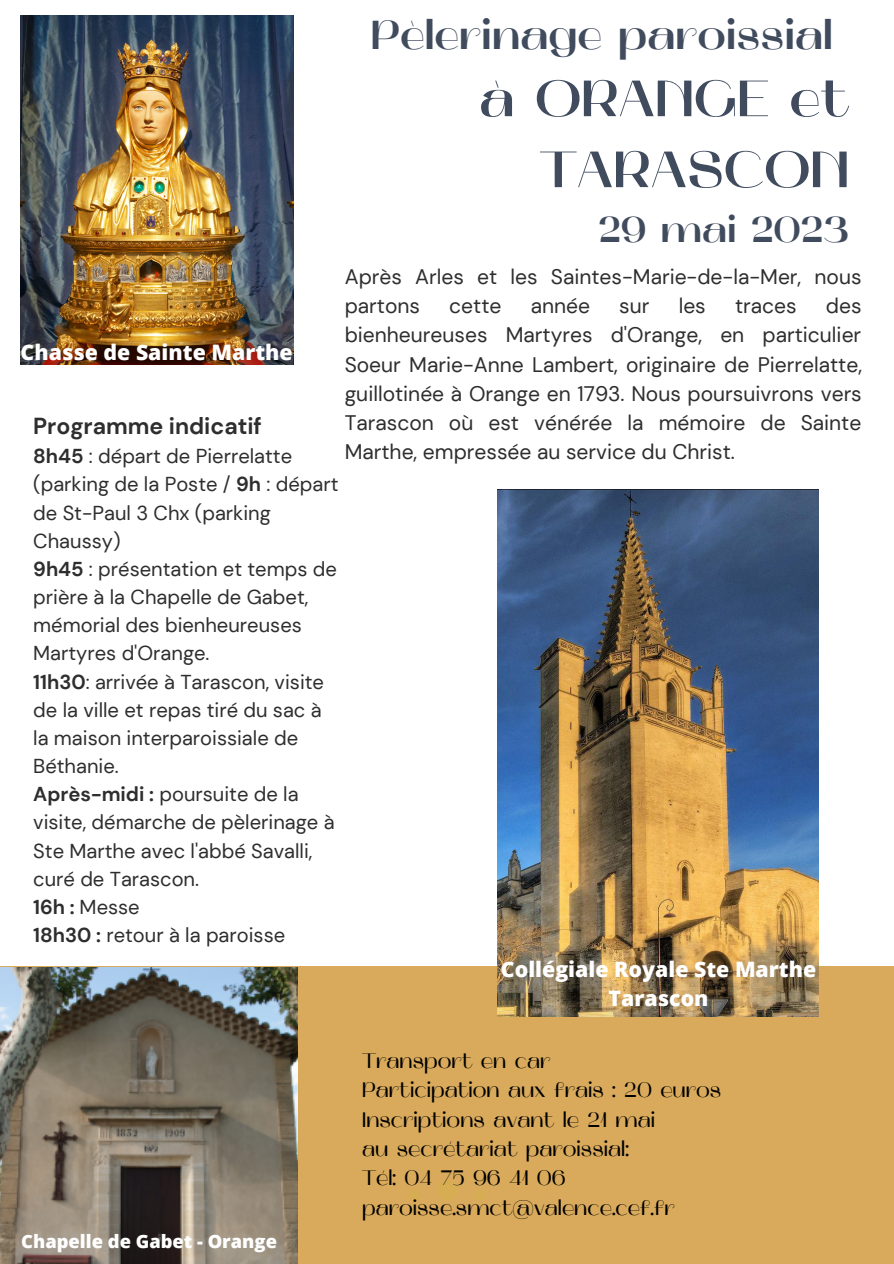
<style>
.page{position:relative;width:894px;height:1264px;background:#fff}
.page>*{position:absolute;margin:0;border:0;box-sizing:border-box;transform-origin:0 0}
.t1{font:700 51px/70.9px "Mak";color:#404c5e;text-align:right}
.t2{font:700 40.5px "Mak";color:#404c5e}
.t3{font:700 36px "Mak";color:#404c5e}
.t4{font:700 23.1px "DM Sans";color:#2e2e2e}
.t5{font:800 21.3px/29.2px "Open Sans";color:#fff;text-align:center}
.t6{font:21px/29.2px "DM Sans";color:#2e2e2e}
.t7{font:300 21px/29.2px "Mak";color:#000}
.t8{font:20.1px/28.2px "DM Sans";color:#2e2e2e}
.t9{font:800 18.3px "Open Sans";color:#fff}
.s1{font-weight:700}
</style>
<div class="page">
<div style="left:0;top:966px;width:893px;height:297px;background:#d9aa5b"></div>
<img style="left:1px;top:967px;width:296px;height:296px">
<div style="left:437px;top:1179px;width:20px;height:21px;background:#d6ad53;border-radius:50%"></div>
<div style="left:474px;top:1188px;width:12px;height:12px;background:#d6ad53;border-radius:50%"></div>
<div style="left:408px;top:1188px;width:12px;height:12px;background:#d6ad53;border-radius:50%"></div>
<img style="left:21px;top:15px;width:272px;height:349px">
<img style="left:497px;top:490px;width:321px;height:526px">
<h2 class="t2" style="left:370px;top:18px;width:463px">Pèlerinage paroissial</h2>
<h1 class="t1" style="left:479px;top:68px;width:371px">à ORANGE et<br>TARASCON</h1>
<h3 class="t3" style="left:598px;top:215px;width:252px">29 mai 2023</h3>
<p class="t6" style="left:344px;top:262px;width:518px">Après Arles et les Saintes-Marie-de-la-Mer, nous partons</p>
<p class="t6" style="left:449px;top:291px;width:54px">cette</p>
<p class="t6" style="left:530px;top:291px;width:61px">année</p>
<p class="t6" style="left:619px;top:291px;width:32px">sur</p>
<p class="t6" style="left:678px;top:291px;width:29px">les</p>
<p class="t6" style="left:734px;top:291px;width:63px">traces</p>
<p class="t6" style="left:344px;top:291px;width:518px;text-align:justify;text-indent:481px">des bienheureuses Martyres d'Orange, en particulier Soeur Marie-Anne Lambert, originaire de Pierrelatte, guillotinée à Orange en 1793. Nous poursuivrons vers Tarascon où est vénérée la mémoire de Sainte Marthe, empressée au service du Christ.</p>
<p class="t5" style="left:21px;top:337px;width:273px">Chasse de Sainte Marthe</p>
<p class="t4" style="left:33px;top:411px;width:230px">Programme indicatif</p>
<p class="t8" style="left:33px;top:442px;width:307px"><span class="s1">8h45</span> : départ de Pierrelatte (parking de la Poste / <span class="s1">9h</span> : départ de St-Paul 3 Chx (parking<br>Chaussy)<br><span class="s1">9h45</span> : présentation et temps de prière à la Chapelle de Gabet, mémorial des bienheureuses<br>Martyres d'Orange.<br><span class="s1">11h30</span>: arrivée à Tarascon, visite de la ville et repas tiré du sac à la maison interparoissiale de<br>Béthanie.<br><span class="s1">Après-midi :</span> poursuite de la visite, démarche de pèlerinage à<br>Ste Marthe avec l'abbé Savalli, curé de Tarascon.<br><span class="s1">16h :</span> Messe<br><span class="s1">18h30 :</span> retour à la paroisse</p>
<p class="t5" style="left:501px;top:953px;width:317px">Collégiale Royale Ste Marthe<br>Tarascon</p>
<p class="t9" style="left:21px;top:1227px;width:257px">Chapelle de Gabet - Orange</p>
<p class="t7" style="left:362px;top:1048px;width:360px">Transport en car<br>Participation aux frais : 20 euros<br>Inscriptions avant le 21 mai<br>au secrétariat paroissial:<br>Tél: 04 75 96 41 06 paroisse.smct@valence.cef.fr</p>
</div>
